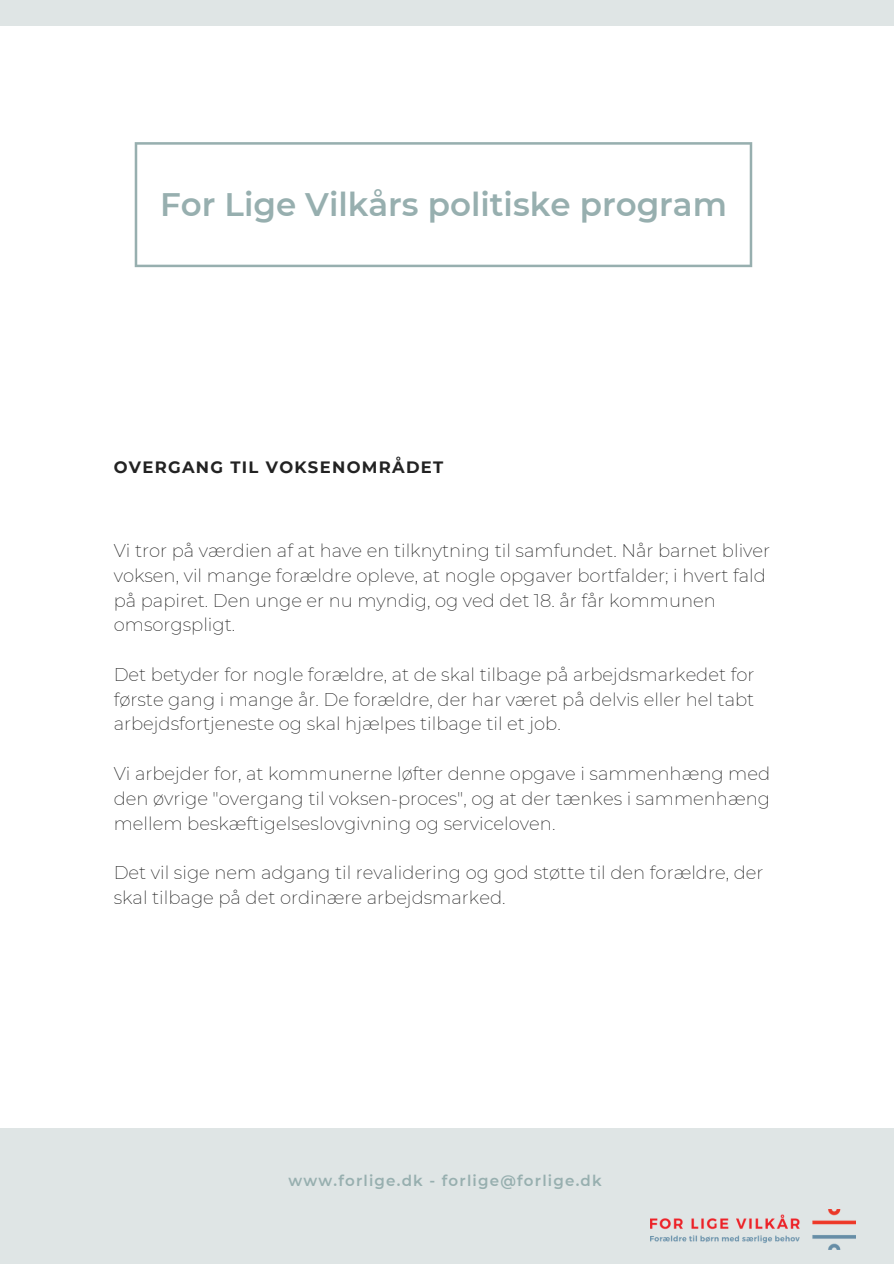
<style>
.page{position:relative;width:894px;height:1264px;background:#fff}
.page>*{position:absolute;margin:0;border:0;box-sizing:border-box;transform-origin:0 0}
.t1{font:600 32.55px "Montserrat";color:#97afaf}
.t2{font:200 18px/24.8px "Montserrat";color:#222}
.t3{font:700 16.35px "Montserrat";letter-spacing:.08em;color:#222}
.t4{font:600 15px "Montserrat";letter-spacing:.08em;color:#97afaf}
</style>
<div class="page">
<svg style="left:135px;top:142px;width:617px;height:125px"></svg>
<div style="left:0;top:1128px;width:893px;height:135px;background:#dfe5e5"></div>
<div style="left:0;top:0;width:893px;height:25px;background:#dfe5e5"></div>
<img style="left:650px;top:1209px;width:205px;height:40px">
<p class="t1" style="left:160px;top:184px;width:568px">For Lige Vilkårs politiske program</p>
<p class="t3" style="left:114px;top:457px;width:331px">OVERGANG TIL VOKSENOMRÅDET</p>
<p class="t2" style="left:114px;top:538px;width:657px">Vi tror på værdien af at have en tilknytning til samfundet. Når barnet bliver voksen, vil mange forældre opleve, at nogle opgaver bortfalder; i hvert fald på papiret. Den unge er nu myndig, og ved det 18. år får kommunen omsorgspligt.</p>
<p class="t2" style="left:114px;top:662px;width:642px;text-align:justify">Det betyder for nogle forældre, at de skal tilbage på arbejdsmarkedet for første gang i mange år. De forældre, der har været på delvis eller hel tabt arbejdsfortjeneste og skal hjælpes tilbage til et job.</p>
<p class="t2" style="left:114px;top:761px;width:658px;text-align:justify">Vi arbejder for, at kommunerne løfter denne opgave i sammenhæng med den øvrige "overgang til voksen-proces", og at der tænkes i sammenhæng mellem beskæftigelseslovgivning og serviceloven.</p>
<p class="t2" style="left:114px;top:860px;width:651px">Det vil sige nem adgang til revalidering og god støtte til den forældre, der skal tilbage på det ordinære arbejdsmarked.</p>
<p class="t4" style="left:288px;top:1171px;width:315px">www.forlige.dk - forlige@forlige.dk</p>
</div>
